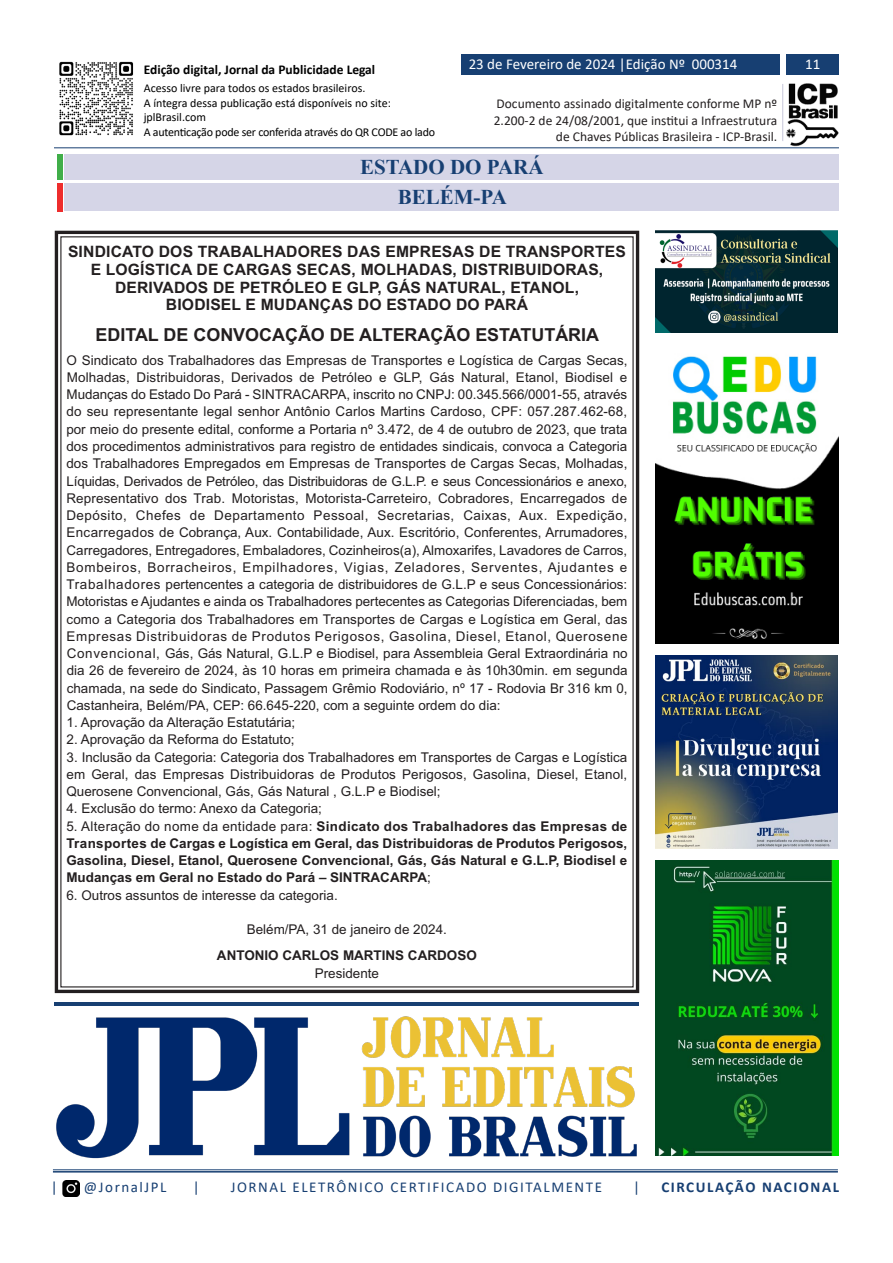
<style>
.page{position:relative;width:893px;height:1263px;background:#fff}
.page>*{position:absolute;margin:0;border:0;box-sizing:border-box;transform-origin:0 0}
.t1{font:700 21px/30.5px "Times New Roman";color:#173f72;text-align:center}
.t2{font:700 18px "Arial";color:#231f20}
.t3{font:700 15.75px/18px "Arial";letter-spacing:.01em;color:#231f20;text-align:center}
.t4{font:15px "Calibri";letter-spacing:.105em;color:#173f72}
.t5{font:15px "Calibri";color:#fff}
.t6{font:700 15px "Calibri";letter-spacing:.105em;color:#173f72}
.t7{font:13.5px/17.2px "Arial";color:#231f20;text-align:justify}
.t8{font:700 13.5px/17.2px "Arial";color:#231f20;text-align:justify}
.t9{font:13.5px/16.2px "Calibri";color:#231f20;text-align:right}
.t10{font:700 13.5px "Calibri";color:#000}
.t11{font:12px/14.4px "Calibri";color:#000}
.s1{font-weight:400}
</style>
<div class="page">
<img style="left:54px;top:981px;width:586px;height:178px">
<div style="left:55px;top:231px;width:584px;height:762px;border:3px solid #231f20"></div>
<img style="left:59px;top:61px;width:75px;height:75px">
<img style="left:783px;top:83px;width:56px;height:64px">
<hr style="left:782px;top:84px;width:1px;height:57px;background:#c7c7d9">
<div style="left:786px;top:54px;width:53px;height:21px;background:#173f72"></div>
<div style="left:461px;top:54px;width:319px;height:21px;background:#173f72"></div>
<hr style="left:54px;top:147px;width:785px;height:1px;background:#173f72">
<hr style="left:53px;top:1169px;width:785px;height:1px;background:#173f72">
<hr style="left:53px;top:1171px;width:785px;height:1px;background:#173f72">
<img style="left:62px;top:1180px;width:18px;height:16px">
<div style="left:57px;top:154px;width:6px;height:26px;background:#40ae49"></div>
<div style="left:65px;top:154px;width:774px;height:26px;background:#d5d5e7"></div>
<img style="left:655px;top:860px;width:184px;height:296px">
<img style="left:655px;top:231px;width:183px;height:101px">
<img style="left:655px;top:656px;width:183px;height:192px">
<img style="left:656px;top:356px;width:183px;height:287px">
<hr style="left:55px;top:1002px;width:584px;height:4px;background:#173f72">
<div style="left:65px;top:184px;width:774px;height:27px;background:#d5d5e7"></div>
<div style="left:57px;top:184px;width:6px;height:28px;background:#ee2d2d"></div>
<p class="t10" style="left:144px;top:60px;width:233px">Edição digital, Jornal da Publicidade Legal</p>
<p class="t11" style="left:144px;top:81px;width:293px">Acesso livre para todos os estados brasileiros.<br>A íntegra dessa publicação está disponíveis no site: jplBrasil.com<br>A autenticação pode ser conferida através do QR CODE ao lado</p>
<p class="t5" style="left:469px;top:54px;width:270px">23 de Fevereiro de 2024 |Edição Nº 000314</p>
<p class="t5" style="left:805px;top:54px;width:17px">11</p>
<p class="t9" style="left:494px;top:95px;width:285px">Documento assinado digitalmente conforme MP nº<br>2.200-2 de 24/08/2001, que institui a Infraestrutura de Chaves Públicas Brasileira - ICP-Brasil.</p>
<h1 class="t1" style="left:360px;top:151px;width:185px">ESTADO DO PARÁ<br>BELÉM-PA</h1>
<p class="t3" style="left:68px;top:242px;width:559px">SINDICATO DOS TRABALHADORES DAS EMPRESAS DE TRANSPORTES E LOGÍSTICA DE CARGAS SECAS, MOLHADAS, DISTRIBUIDORAS, DERIVADOS DE PETRÓLEO E GLP, GÁS NATURAL, ETANOL,<br>BIODISEL E MUDANÇAS DO ESTADO DO PARÁ</p>
<h2 class="t2" style="left:95px;top:322px;width:505px">EDITAL DE CONVOCAÇÃO DE ALTERAÇÃO ESTATUTÁRIA</h2>
<p class="t7" style="left:66px;top:351px;width:563px">O Sindicato dos Trabalhadores das Empresas de Transportes e Logística de Cargas Secas, Molhadas, Distribuidoras, Derivados de Petróleo e GLP, Gás Natural, Etanol, Biodisel e Mudanças do Estado Do Pará - SINTRACARPA, inscrito no CNPJ: 00.345.566/0001-55, através do seu representante legal senhor Antônio Carlos Martins Cardoso, CPF: 057.287.462-68, por meio do presente edital, conforme a Portaria nº 3.472, de 4 de outubro de 2023, que trata dos procedimentos administrativos para registro de entidades sindicais, convoca a Categoria dos Trabalhadores Empregados em Empresas de Transportes de Cargas Secas, Molhadas, Líquidas, Derivados de Petróleo, das Distribuidoras de G.L.P. e seus Concessionários e anexo, Representativo dos Trab. Motoristas, Motorista-Carreteiro, Cobradores, Encarregados de Depósito, Chefes de Departamento Pessoal, Secretarias, Caixas, Aux. Expedição, Encarregados de Cobrança, Aux. Contabilidade, Aux. Escritório, Conferentes, Arrumadores, Carregadores, Entregadores, Embaladores, Cozinheiros(a), Almoxarifes, Lavadores de Carros, Bombeiros, Borracheiros, Empilhadores, Vigias, Zeladores, Serventes, Ajudantes e Trabalhadores pertencentes a categoria de distribuidores de G.L.P e seus Concessionários:<br>Motoristas e Ajudantes e ainda os Trabalhadores pertecentes as Categorias Diferenciadas, bem como a Categoria dos Trabalhadores em Transportes de Cargas e Logística em Geral, das Empresas Distribuidoras de Produtos Perigosos, Gasolina, Diesel, Etanol, Querosene Convencional, Gás, Gás Natural, G.L.P e Biodisel, para Assembleia Geral Extraordinária no dia 26 de fevereiro de 2024, às 10 horas em primeira chamada e às 10h30min. em segunda chamada, na sede do Sindicato, Passagem Grêmio Rodoviário, nº 17 - Rodovia Br 316 km 0, Castanheira, Belém/PA, CEP: 66.645-220, com a seguinte ordem do dia:</p>
<p class="t7" style="left:67px;top:714px;width:230px">1. Aprovação da Alteração Estatutária;</p>
<p class="t7" style="left:67px;top:731px;width:229px">2. Aprovação da Reforma do Estatuto;</p>
<p class="t7" style="left:66px;top:748px;width:562px">3. Inclusão da Categoria: Categoria dos Trabalhadores em Transportes de Cargas e Logística em Geral, das Empresas Distribuidoras de Produtos Perigosos, Gasolina, Diesel, Etanol, Querosene Convencional, Gás, Gás Natural , G.L.P e Biodisel;</p>
<p class="t7" style="left:66px;top:800px;width:257px">4. Exclusão do termo: Anexo da Categoria;</p>
<p class="t8" style="left:66px;top:817px;width:562px"><span class="s1">5. Alteração do nome da entidade para:</span> Sindicato dos Trabalhadores das Empresas de Transportes de Cargas e Logística em Geral, das Distribuidoras de Produtos Perigosos, Gasolina, Diesel, Etanol, Querosene Convencional, Gás, Gás Natural e G.L.P, Biodisel e Mudanças em Geral no Estado do Pará – SINTRACARPA<span class="s1">;</span></p>
<p class="t7" style="left:66px;top:886px;width:273px">6. Outros assuntos de interesse da categoria.</p>
<p class="t7" style="left:247px;top:921px;width:202px">Belém/PA, 31 de janeiro de 2024.</p>
<p class="t8" style="left:217px;top:947px;width:261px">ANTONIO CARLOS MARTINS CARDOSO</p>
<p class="t7" style="left:315px;top:964px;width:66px">Presidente</p>
<p class="t4" style="left:51px;top:1177px;width:8px">|</p>
<p class="t4" style="left:84px;top:1177px;width:84px">@JornalJPL</p>
<p class="t4" style="left:193px;top:1177px;width:8px">|</p>
<p class="t4" style="left:231px;top:1177px;width:373px">JORNAL ELETRÔNICO CERTIFICADO DIGITALMENTE</p>
<p class="t4" style="left:633px;top:1177px;width:8px">|</p>
<p class="t6" style="left:661px;top:1177px;width:179px">CIRCULAÇÃO NACIONAL</p>
</div>
